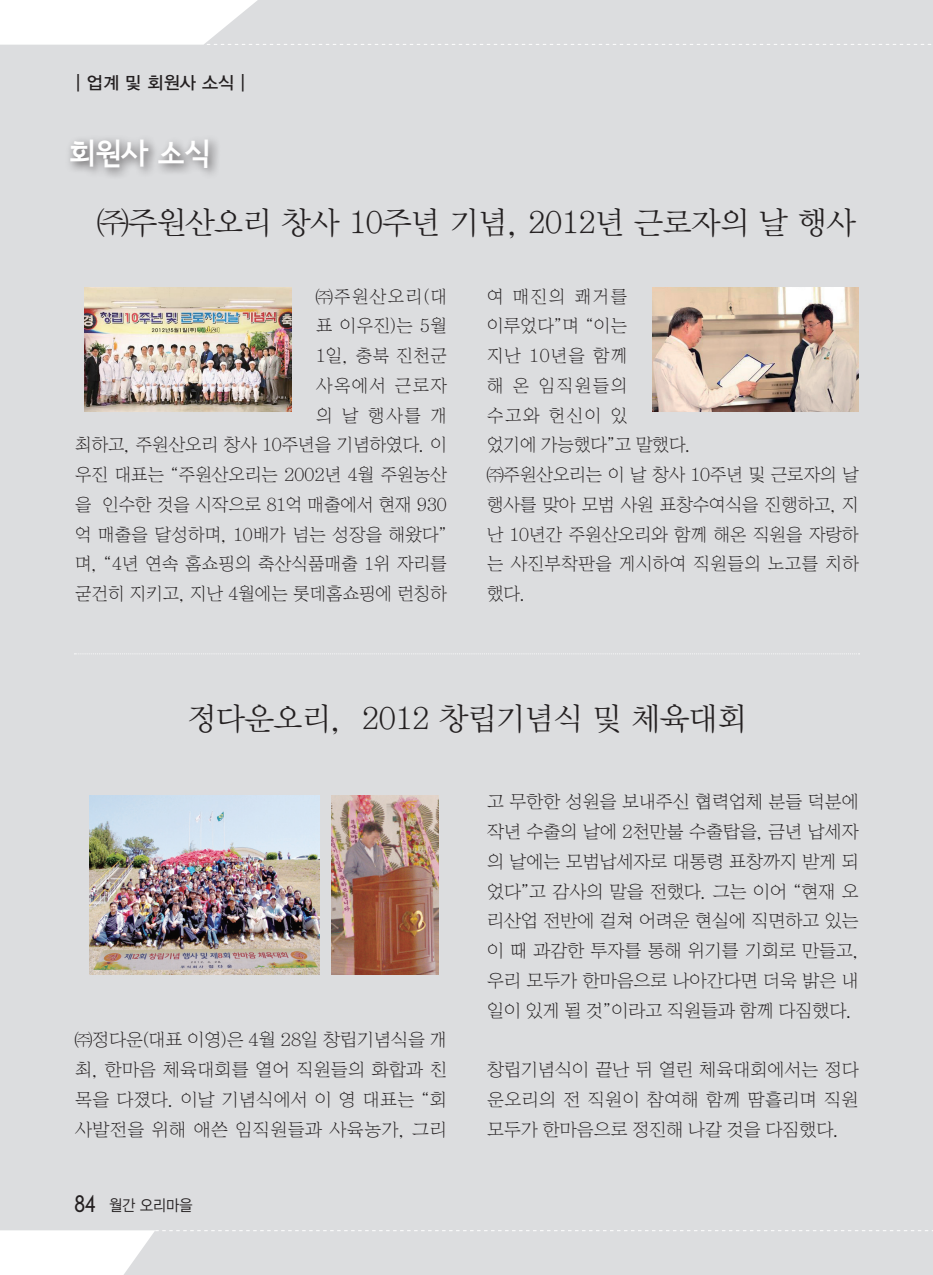
<style>
.page{position:relative;width:933px;height:1275px;background:#dcdddf}
.page>*{position:absolute;margin:0;border:0;box-sizing:border-box;transform-origin:0 0}
.t1{font:31.5px "YDIY Mj O320";letter-spacing:-.03em;color:#231f20}
.t2{font:29.75px "Seoul Namsan EB";color:#fff}
.t3{font:300 22.75px "DIN Neuzeit Grotesk Std";color:#231f20;scale:.9 1}
.t4{font:17.5px/29.8px "YDIY Sin";letter-spacing:-.025em;color:#231f20;text-align:justify}
.t5{font:17.5px/29.8px "YDIY Sin";letter-spacing:.035em;color:#231f20}
.t6{font:17.5px "YDIYGO330";color:#231f20}
.t7{font:15.75px "YDIYGO320";color:#231f20;scale:.9 1}
.s1{font-family:"Gulim"}
</style>
<div class="page">
<svg style="left:0;top:0;width:931px;height:45px"></svg>
<svg style="left:0;top:1230px;width:933px;height:45px"></svg>
<img style="left:84px;top:288px;width:207px;height:124px">
<img style="left:89px;top:795px;width:230px;height:180px">
<img style="left:331px;top:795px;width:107px;height:180px">
<img style="left:652px;top:288px;width:207px;height:124px">
<div style="left:64px;top:134px;width:157px;height:46px;background:#231f20;opacity:.75"></div>
<svg style="left:74px;top:653px;width:785px;height:1px"></svg>
<p class="t6" style="left:69px;top:73px;width:184px">┃업계 및 회원사 소식┃</p>
<p class="t2" style="left:69px;top:136px;width:142px">회원사 소식</p>
<p class="t1" style="left:97px;top:207px;width:760px">㈜주원산오리 창사 10주년 기념, 2012년 근로자의 날 행사</p>
<p class="t4" style="left:75px;top:282px;width:374px;text-align:right">㈜주원산오리(대<br>표 이우진)는 5월<br>1일, 충북 진천군<br>사옥에서 근로자<br>의 날 행사를 개<br>최하고, 주원산오리 창사 10주년을 기념하였다. 이 우진 대표는 <span class="s1">“</span>주원산오리는 2002년 4월 주원농산 을 인수한 것을 시작으로 81억 매출에서 현재 930 억 매출을 달성하며, 10배가 넘는 성장을 해왔다<span class="s1">” </span>며, <span class="s1">“</span>4년 연속 홈쇼핑의 축산식품매출 1위 자리를 굳건히 지키고, 지난 4월에는 롯데홈쇼핑에 런칭하</p>
<p class="t5" style="left:487px;top:282px;width:206px">여 매진의 쾌거를 이루었다<span class="s1">”</span>며 <span class="s1">“</span>이는<br>지난 10년을 함께<br>해 온 임직원들의<br>수고와 헌신이 있<br>었기에 가능했다<span class="s1">”</span>고 말했다.</p>
<p class="t4" style="left:487px;top:460px;width:374px">㈜주원산오리는 이 날 창사 10주년 및 근로자의 날 행사를 맞아 모범 사원 표창수여식을 진행하고, 지 난 10년간 주원산오리와 함께 해온 직원을 자랑하 는 사진부착판을 게시하여 직원들의 노고를 치하 했다.</p>
<p class="t1" style="left:187px;top:703px;width:561px">정다운오리, 2012 창립기념식 및 체육대회</p>
<p class="t4" style="left:75px;top:1026px;width:374px">㈜정다운(대표 이영)은 4월 28일 창립기념식을 개 최, 한마음 체육대회를 열어 직원들의 화합과 친 목을 다졌다. 이날 기념식에서 이 영 대표는 <span class="s1">“</span>회 사발전을 위해 애쓴 임직원들과 사육농가, 그리</p>
<p class="t3" style="left:74px;top:1190px;width:25px">84</p>
<p class="t7" style="left:109px;top:1196px;width:94px">월간 오리마을</p>
<p class="t4" style="left:487px;top:788px;width:374px">고 무한한 성원을 보내주신 협력업체 분들 덕분에 작년 수출의 날에 2천만불 수출탑을, 금년 납세자 의 날에는 모범납세자로 대통령 표창까지 받게 되 었다<span class="s1">”</span>고 감사의 말을 전했다. 그는 이어 <span class="s1">“</span>현재 오 리산업 전반에 걸쳐 어려운 현실에 직면하고 있는 이 때 과감한 투자를 통해 위기를 기회로 만들고, 우리 모두가 한마음으로 나아간다면 더욱 밝은 내 일이 있게 될 것<span class="s1">”</span>이라고 직원들과 함께 다짐했다.</p>
<p class="t4" style="left:487px;top:1055px;width:374px">창립기념식이 끝난 뒤 열린 체육대회에서는 정다 운오리의 전 직원이 참여해 함께 땀흘리며 직원 모두가 한마음으로 정진해 나갈 것을 다짐했다.</p>
</div>
